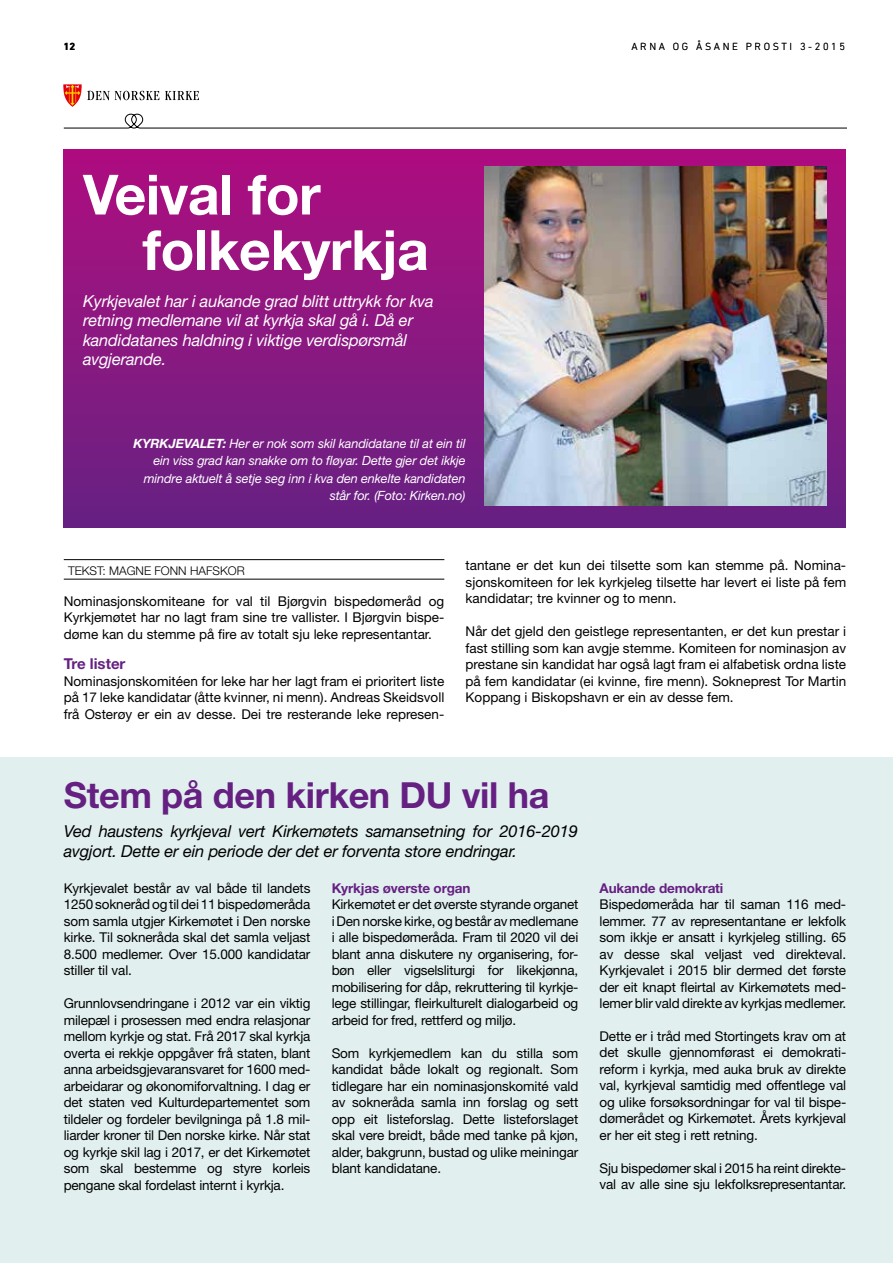
<style>
.page{position:relative;width:893px;height:1263px;background:#fff}
.page>*{position:absolute;margin:0;border:0;box-sizing:border-box;transform-origin:0 0}
.t1{font:700 55.5px/55.5px "Helvetica Neue";letter-spacing:-.01em;color:#fff}
.t2{font:700 36px "Helvetica Neue";letter-spacing:-.01em;color:#652082}
.t3{font:italic 16.5px/19.5px "Helvetica Neue";letter-spacing:-.01em;color:#fff}
.t4{font:italic 16.5px/20.2px "Helvetica Neue";letter-spacing:-.01em;color:#000}
.t5{font:700 15px "Helvetica Neue";color:#652082}
.t6{font:13.5px/16.5px "Helvetica Neue";letter-spacing:-.01em;color:#000;text-align:justify}
.t7{font:700 13.5px "Helvetica Neue";letter-spacing:-.01em;color:#652082}
.t8{font:italic 12.75px/17.2px "Helvetica Neue";letter-spacing:-.01em;color:#fff;text-align:right}
.t9{font:300 12px "Helvetica Neue";color:#000}
.t10{font:300 10.5px "DIN Next LT Pro";letter-spacing:.25em;color:#000}
.t11{font:700 10.5px "DIN Next LT Pro";color:#000}
.s1{font-weight:700}
</style>
<div class="page">
<div style="left:64px;top:149px;width:781px;height:379px;background:linear-gradient(to bottom,#af0d7f,#672383)"></div>
<img style="left:484px;top:166px;width:342px;height:339px">
<div style="left:0;top:758px;width:893px;height:505px;background:#e1efee"></div>
<svg style="left:64px;top:84px;width:135px;height:23px"></svg>
<svg style="left:64px;top:114px;width:782px;height:14px"></svg>
<hr style="left:64px;top:559px;width:380px;height:1px;background:#000">
<hr style="left:64px;top:579px;width:380px;height:1px;background:#000">
<p class="t11" style="left:64px;top:41px;width:13px">12</p>
<p class="t10" style="left:631px;top:41px;width:215px">ARNA OG ÅSANE PROSTI 3-2015</p>
<h1 class="t1" style="left:143px;top:166px;width:288px;text-indent:-59px">Veival for folkekyrkja</h1>
<p class="t3" style="left:83px;top:291px;width:352px">Kyrkjevalet har i aukande grad blitt uttrykk for kva retning medlemane vil at kyrkja skal gå i. Då er kandidatanes haldning i viktige verdispørsmål avgjerande.</p>
<p class="t8" style="left:133px;top:435px;width:334px"><span class="s1">KYRKJEVALET:</span> Her er nok som skil kandidatane til at ein til ein viss grad kan snakke om to fløyar. Dette gjer det ikkje mindre aktuelt å setje seg inn i kva den enkelte kandidaten står for. (Foto: Kirken.no)</p>
<p class="t9" style="left:68px;top:563px;width:178px">TEKST: MAGNE FONN HAFSKOR</p>
<p class="t6" style="left:64px;top:592px;width:382px">Nominasjonskomiteane for val til Bjørgvin bispedømeråd og Kyrkjemøtet har no lagt fram sine tre vallister. I Bjørgvin bispe&shy;døme kan du stemme på fire av totalt sju leke representantar.</p>
<p class="t5" style="left:64px;top:655px;width:63px">Tre lister</p>
<p class="t6" style="left:64px;top:673px;width:382px">Nominasjonskomitéen for leke har her lagt fram ei prioritert liste på 17 leke kandidatar (åtte kvinner, ni menn). Andreas Skeidsvoll frå Osterøy er ein av desse. Dei tre resterande leke represen-</p>
<p class="t6" style="left:466px;top:557px;width:382px">tantane er det kun dei tilsette som kan stemme på. Nomina&shy;sjonskomiteen for lek kyrkjeleg tilsette har levert ei liste på fem kandidatar; tre kvinner og to menn.</p>
<p class="t6" style="left:466px;top:623px;width:382px">Når det gjeld den geistlege representanten, er det kun prestar i fast stilling som kan avgje stemme. Komiteen for nominasjon av prestane sin kandidat har også lagt fram ei alfabetisk ordna liste på fem kandidatar (ei kvinne, fire menn). Sokneprest Tor Martin Koppang i Biskopshavn er ein av desse fem.</p>
<h2 class="t2" style="left:64px;top:773px;width:487px">Stem på den kirken DU vil ha</h2>
<p class="t4" style="left:64px;top:821px;width:516px">Ved haustens kyrkjeval vert Kirkemøtets samansetning for 2016-2019 avgjort. Dette er ein periode der det er forventa store endringar.</p>
<p class="t6" style="left:64px;top:879px;width:248px">Kyrkjevalet består av val både til landets 1250 sokneråd og til dei 11 bispedømeråda som samla utgjer Kirkemøtet i Den norske kirke. Til sokneråda skal det samla veljast 8.500 medlemer. Over 15.000 kandidatar stiller til val.</p>
<p class="t6" style="left:64px;top:995px;width:248px">Grunnlovsendringane i 2012 var ein viktig milepæl i prosessen med endra relasjonar mellom kyrkje og stat. Frå 2017 skal kyrkja overta ei rekkje oppgåver frå staten, blant anna arbeidsgjevaransvaret for 1600 med&shy;arbeidarar og økonomiforvaltning. I dag er det staten ved Kulturdepartementet som tildeler og fordeler bevilgninga på 1.8 mil&shy;liarder kroner til Den norske kirke. Når stat og kyrkje skil lag i 2017, er det Kirkemøtet som skal bestemme og styre korleis pengane skal fordelast internt i kyrkja.</p>
<p class="t7" style="left:332px;top:879px;width:140px">Kyrkjas øverste organ</p>
<p class="t6" style="left:332px;top:896px;width:248px">Kirkemøtet er det øverste styrande organet i Den norske kirke, og består av medlemane i alle bispedømeråda. Fram til 2020 vil dei blant anna diskutere ny organisering, for&shy;bøn eller vigselsliturgi for likekjønna, mobilisering for dåp, rekruttering til kyrkje&shy;lege stillingar, fleirkulturelt dialogarbeid og arbeid for fred, rettferd og miljø.</p>
<p class="t6" style="left:332px;top:1044px;width:248px">Som kyrkjemedlem kan du stilla som kandidat både lokalt og regionalt. Som tidlegare har ein nominasjonskomité vald av sokneråda samla inn forslag og sett opp eit listeforslag. Dette listeforslaget skal vere breidt, både med tanke på kjøn, alder, bakgrunn, bustad og ulike meiningar blant kandidatane.</p>
<p class="t7" style="left:600px;top:879px;width:125px">Aukande demokrati</p>
<p class="t6" style="left:600px;top:896px;width:248px">Bispedømeråda har til saman 116 med&shy;lemmer. 77 av representantane er lekfolk som ikkje er ansatt i kyrkjeleg stilling. 65 av desse skal veljast ved direkteval.<br>Kyrkjevalet i 2015 blir dermed det første der eit knapt fleirtal av Kirkemøtets med&shy;lemer blir vald direkte av kyrkjas medlemer.</p>
<p class="t6" style="left:600px;top:1028px;width:248px">Dette er i tråd med Stortingets krav om at det skulle gjennomførast ei demokrati&shy;reform i kyrkja, med auka bruk av direkte val, kyrkjeval samtidig med offentlege val og ulike forsøksordningar for val til bispe&shy;dømerådet og Kirkemøtet. Årets kyrkjeval er her eit steg i rett retning.</p>
<p class="t6" style="left:600px;top:1160px;width:248px">Sju bispedømer skal i 2015 ha reint direkte&shy;val av alle sine sju lekfolksrepresentantar.</p>
</div>
